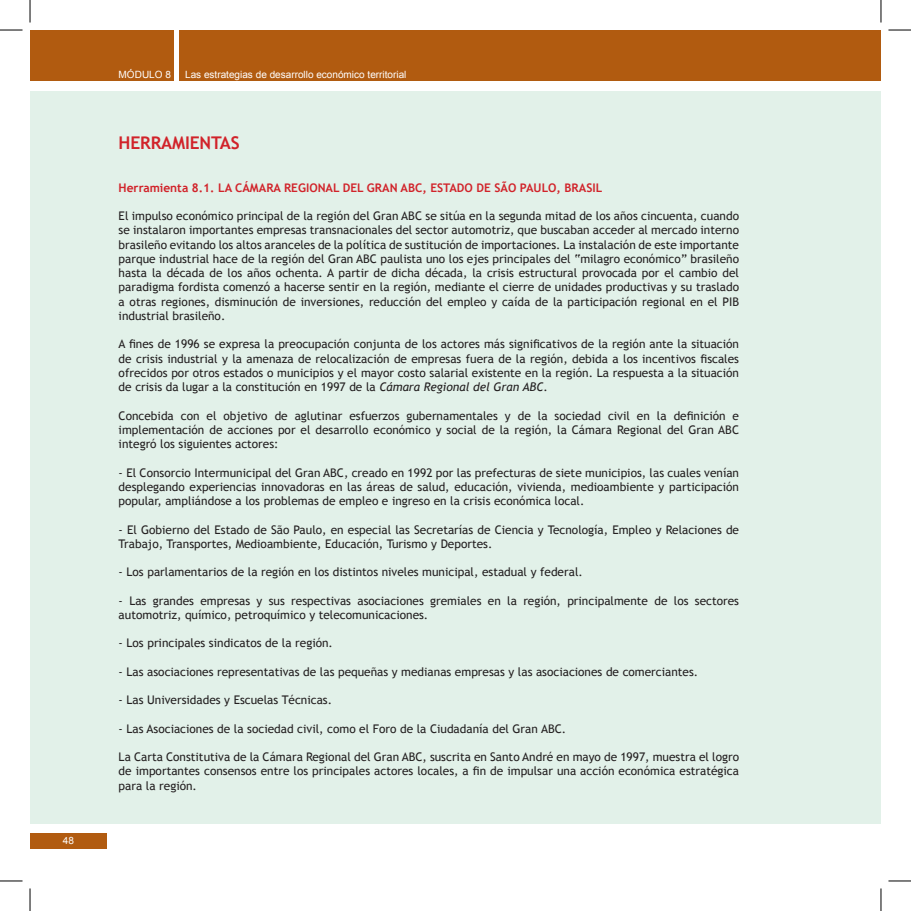
<style>
.page{position:relative;width:911px;height:911px;background:#fff}
.page>*{position:absolute;margin:0;border:0;box-sizing:border-box;transform-origin:0 0}
.t1{font:700 17.5px "Trebuchet MS";letter-spacing:-.01em;color:#d1232a}
.t2{font:11.88px/14.2px "Trebuchet MS";color:#231f20;text-align:justify}
.t3{font:700 11.88px "Trebuchet MS";color:#d1232a}
.t4{font:10px "Arial";color:#fff}
.s1{font-style:italic}
</style>
<div class="page">
<div style="left:30px;top:30px;width:850px;height:51px;background:#b15b10"></div>
<div style="left:30px;top:832px;width:77px;height:16px;background:#b15b10"></div>
<div style="left:174px;top:30px;width:5px;height:53px;background:#fff"></div>
<hr style="left:880px;top:30px;width:1px;height:51px;background:#b15b10">
<div style="left:30px;top:91px;width:850px;height:733px;background:#e2f1e9"></div>
<svg style="left:30px;top:0;width:1px;height:22px"></svg>
<svg style="left:0;top:30px;width:22px;height:1px"></svg>
<svg style="left:880px;top:0;width:1px;height:22px"></svg>
<svg style="left:888px;top:30px;width:22px;height:1px"></svg>
<svg style="left:30px;top:888px;width:1px;height:22px"></svg>
<svg style="left:0;top:880px;width:22px;height:1px"></svg>
<svg style="left:880px;top:888px;width:1px;height:22px"></svg>
<svg style="left:888px;top:880px;width:22px;height:1px"></svg>
<p class="t4" style="left:63px;top:833px;width:13px">48</p>
<p class="t4" style="left:119px;top:68px;width:54px">MÓDULO 8</p>
<p class="t4" style="left:185px;top:68px;width:223px">Las estrategias de desarrollo económico territorial</p>
<h1 class="t1" style="left:119px;top:132px;width:123px">HERRAMIENTAS</h1>
<p class="t3" style="left:119px;top:180px;width:485px">Herramienta 8.1. LA CÁMARA REGIONAL DEL GRAN ABC, ESTADO DE SÃO PAULO, BRASIL</p>
<p class="t2" style="left:119px;top:209px;width:622px">El impulso económico principal de la región del Gran ABC se sitúa en la segunda mitad de los años cincuenta, cuando se instalaron importantes empresas transnacionales del sector automotriz, que buscaban acceder al mercado interno brasileño evitando los altos aranceles de la política de sustitución de importaciones. La instalación de este importante parque industrial hace de la región del Gran ABC paulista uno los ejes principales del “milagro económico” brasileño hasta la década de los años ochenta. A partir de dicha década, la crisis estructural provocada por el cambio del paradigma fordista comenzó a hacerse sentir en la región, mediante el cierre de unidades productivas y su traslado a otras regiones, disminución de inversiones, reducción del empleo y caída de la participación regional en el PIB industrial brasileño.</p>
<p class="t2" style="left:119px;top:337px;width:622px">A fines de 1996 se expresa la preocupación conjunta de los actores más significativos de la región ante la situación de crisis industrial y la amenaza de relocalización de empresas fuera de la región, debida a los incentivos fiscales ofrecidos por otros estados o municipios y el mayor costo salarial existente en la región. La respuesta a la situación de crisis da lugar a la constitución en 1997 de la <span class="s1">Cámara Regional del Gran ABC</span>.</p>
<p class="t2" style="left:119px;top:408px;width:622px">Concebida con el objetivo de aglutinar esfuerzos gubernamentales y de la sociedad civil en la definición e implementación de acciones por el desarrollo económico y social de la región, la Cámara Regional del Gran ABC integró los siguientes actores:</p>
<p class="t2" style="left:119px;top:465px;width:622px">- El Consorcio Intermunicipal del Gran ABC, creado en 1992 por las prefecturas de siete municipios, las cuales venían desplegando experiencias innovadoras en las áreas de salud, educación, vivienda, medioambiente y participación popular, ampliándose a los problemas de empleo e ingreso en la crisis económica local.</p>
<p class="t2" style="left:119px;top:522px;width:622px">- El Gobierno del Estado de São Paulo, en especial las Secretarías de Ciencia y Tecnología, Empleo y Relaciones de<br>Trabajo, Transportes, Medioambiente, Educación, Turismo y Deportes.</p>
<p class="t2" style="left:119px;top:565px;width:465px">- Los parlamentarios de la región en los distintos niveles municipal, estadual y federal.</p>
<p class="t2" style="left:119px;top:593px;width:622px">- Las grandes empresas y sus respectivas asociaciones gremiales en la región, principalmente de los sectores automotriz, químico, petroquímico y telecomunicaciones.</p>
<p class="t2" style="left:119px;top:636px;width:216px">- Los principales sindicatos de la región.</p>
<p class="t2" style="left:119px;top:664px;width:581px">- Las asociaciones representativas de las pequeñas y medianas empresas y las asociaciones de comerciantes.</p>
<p class="t2" style="left:119px;top:693px;width:215px">- Las Universidades y Escuelas Técnicas.</p>
<p class="t2" style="left:119px;top:721px;width:449px">- Las Asociaciones de la sociedad civil, como el Foro de la Ciudadanía del Gran ABC.</p>
<p class="t2" style="left:119px;top:749px;width:622px">La Carta Constitutiva de la Cámara Regional del Gran ABC, suscrita en Santo André en mayo de 1997, muestra el logro de importantes consensos entre los principales actores locales, a fin de impulsar una acción económica estratégica para la región.</p>
</div>
